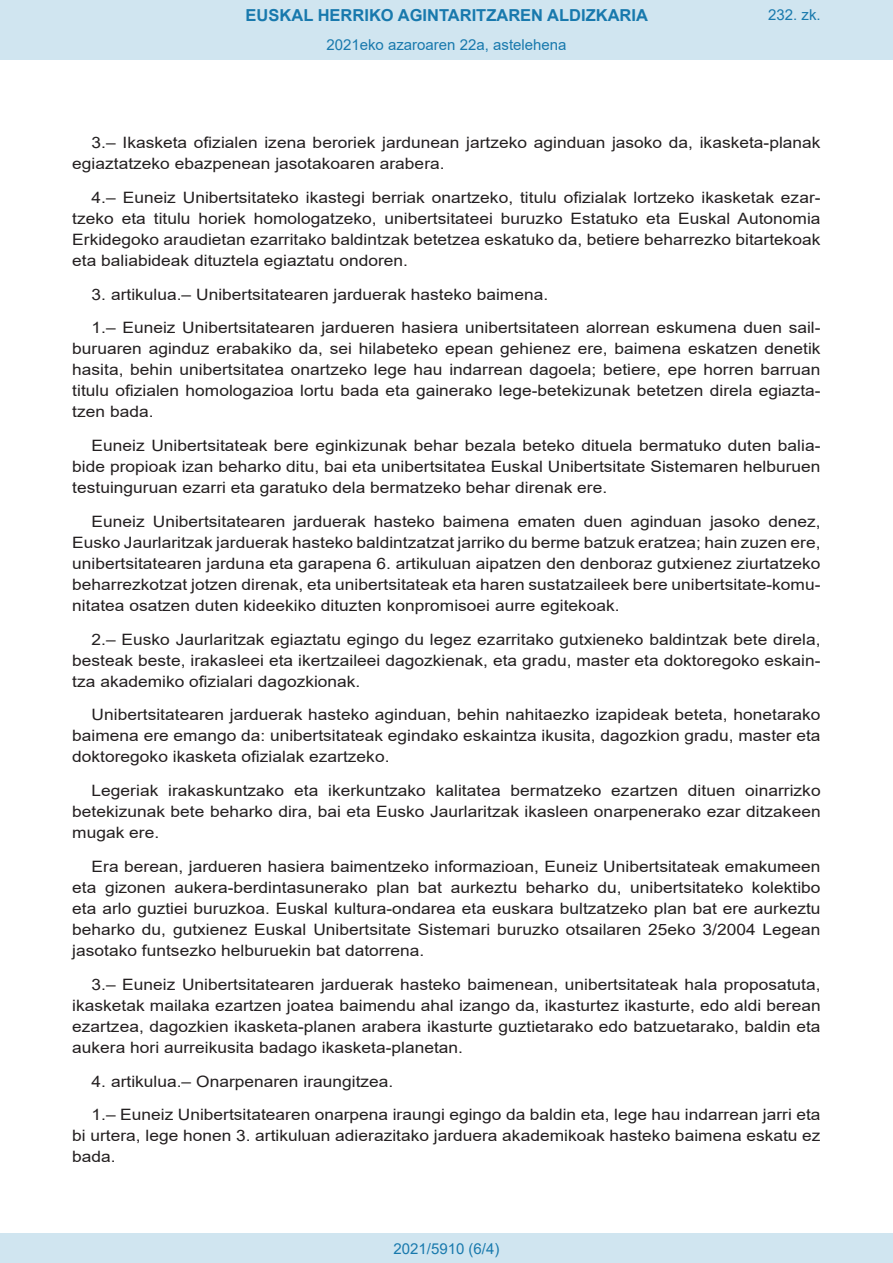
<style>
.page{position:relative;width:893px;height:1263px;background:#fff}
.page>*{position:absolute;margin:0;border:0;box-sizing:border-box;transform-origin:0 0}
.t1{font:700 16.5px "Arial";color:#1879ad}
.BOPVDetalle{font:15.6px/21px "Arial";color:#231f20;text-align:justify;scale:1.11 1}
.Paginacion_Centro{font:15px "Arial";color:#1879ad}
</style>
<div class="page">
<div style="left:0;top:0;width:893px;height:60px;background:#d0e5f0"></div>
<div style="left:0;top:1233px;width:893px;height:30px;background:#d0e5f0"></div>
<p class="t1" style="left:246px;top:3px;width:404px">EUSKAL HERRIKO AGINTARITZAREN ALDIZKARIA</p>
<p class="Paginacion_Centro" style="left:326px;top:35px;width:242px">2021eko azaroaren 22a, astelehena</p>
<p class="Paginacion_Centro" style="left:768px;top:5px;width:54px">232. zk.</p>
<p class="BOPVDetalle" style="left:72px;top:132px;width:676px;text-indent:19px">3.– Ikasketa ofizialen izena beroriek jardunean jartzeko aginduan jasoko da, ikasketa-planak egiaztatzeko ebazpenean jasotakoaren arabera.</p>
<p class="BOPVDetalle" style="left:72px;top:187px;width:676px;text-indent:19px">4.– Euneiz Unibertsitateko ikastegi berriak onartzeko, titulu ofizialak lortzeko ikasketak ezar&shy;tzeko eta titulu horiek homologatzeko, unibertsitateei buruzko Estatuko eta Euskal Autonomia Erkidegoko araudietan ezarritako baldintzak betetzea eskatuko da, betiere beharrezko bitartekoak eta baliabideak dituztela egiaztatu ondoren.</p>
<p class="BOPVDetalle" style="left:92px;top:284px;width:413px">3. artikulua.– Unibertsitatearen jarduerak hasteko baimena.</p>
<p class="BOPVDetalle" style="left:72px;top:317px;width:676px;text-indent:19px">1.– Euneiz Unibertsitatearen jardueren hasiera unibertsitateen alorrean eskumena duen sail&shy;buruaren aginduz erabakiko da, sei hilabeteko epean gehienez ere, baimena eskatzen denetik hasita, behin unibertsitatea onartzeko lege hau indarrean dagoela; betiere, epe horren barruan titulu ofizialen homologazioa lortu bada eta gainerako lege-betekizunak betetzen direla egiazta&shy;tzen bada.</p>
<p class="BOPVDetalle" style="left:72px;top:435px;width:676px;text-indent:19px">Euneiz Unibertsitateak bere eginkizunak behar bezala beteko dituela bermatuko duten balia&shy;bide propioak izan beharko ditu, bai eta unibertsitatea Euskal Unibertsitate Sistemaren helburuen testuinguruan ezarri eta garatuko dela bermatzeko behar direnak ere.</p>
<p class="BOPVDetalle" style="left:72px;top:511px;width:676px;text-indent:19px">Euneiz Unibertsitatearen jarduerak hasteko baimena ematen duen aginduan jasoko denez, Eusko Jaurlaritzak jarduerak hasteko baldintzatzat jarriko du berme batzuk eratzea; hain zuzen ere, unibertsitatearen jarduna eta garapena 6. artikuluan aipatzen den denboraz gutxienez ziurtatzeko beharrezkotzat jotzen direnak, eta unibertsitateak eta haren sustatzaileek bere unibertsitate-komu&shy;nitatea osatzen duten kideekiko dituzten konpromisoei aurre egitekoak.</p>
<p class="BOPVDetalle" style="left:72px;top:629px;width:676px;text-indent:19px">2.– Eusko Jaurlaritzak egiaztatu egingo du legez ezarritako gutxieneko baldintzak bete direla, besteak beste, irakasleei eta ikertzaileei dagozkienak, eta gradu, master eta doktoregoko eskain&shy;tza akademiko ofizialari dagozkionak.</p>
<p class="BOPVDetalle" style="left:72px;top:704px;width:676px;text-indent:19px">Unibertsitatearen jarduerak hasteko aginduan, behin nahitaezko izapideak beteta, honetarako baimena ere emango da: unibertsitateak egindako eskaintza ikusita, dagozkion gradu, master eta doktoregoko ikasketa ofizialak ezartzeko.</p>
<p class="BOPVDetalle" style="left:72px;top:780px;width:676px;text-indent:19px">Legeriak irakaskuntzako eta ikerkuntzako kalitatea bermatzeko ezartzen dituen oinarrizko betekizunak bete beharko dira, bai eta Eusko Jaurlaritzak ikasleen onarpenerako ezar ditzakeen mugak ere.</p>
<p class="BOPVDetalle" style="left:72px;top:856px;width:676px;text-indent:19px">Era berean, jardueren hasiera baimentzeko informazioan, Euneiz Unibertsitateak emakumeen eta gizonen aukera-berdintasunerako plan bat aurkeztu beharko du, unibertsitateko kolektibo eta arlo guztiei buruzkoa. Euskal kultura-ondarea eta euskara bultzatzeko plan bat ere aurkeztu beharko du, gutxienez Euskal Unibertsitate Sistemari buruzko otsailaren 25eko 3/2004 Legean jasotako funtsezko helburuekin bat datorrena.</p>
<p class="BOPVDetalle" style="left:72px;top:974px;width:676px;text-indent:19px">3.– Euneiz Unibertsitatearen jarduerak hasteko baimenean, unibertsitateak hala proposatuta, ikasketak mailaka ezartzen joatea baimendu ahal izango da, ikasturtez ikasturte, edo aldi berean ezartzea, dagozkien ikasketa-planen arabera ikasturte guztietarako edo batzuetarako, baldin eta aukera hori aurreikusita badago ikasketa-planetan.</p>
<p class="BOPVDetalle" style="left:92px;top:1070px;width:273px">4. artikulua.– Onarpenaren iraungitzea.</p>
<p class="BOPVDetalle" style="left:72px;top:1104px;width:676px;text-indent:19px">1.– Euneiz Unibertsitatearen onarpena iraungi egingo da baldin eta, lege hau indarrean jarri eta bi urtera, lege honen 3. artikuluan adierazitako jarduera akademikoak hasteko baimena eskatu ez bada.</p>
<p class="Paginacion_Centro" style="left:393px;top:1238px;width:107px">2021/5910 (6/4)</p>
</div>
